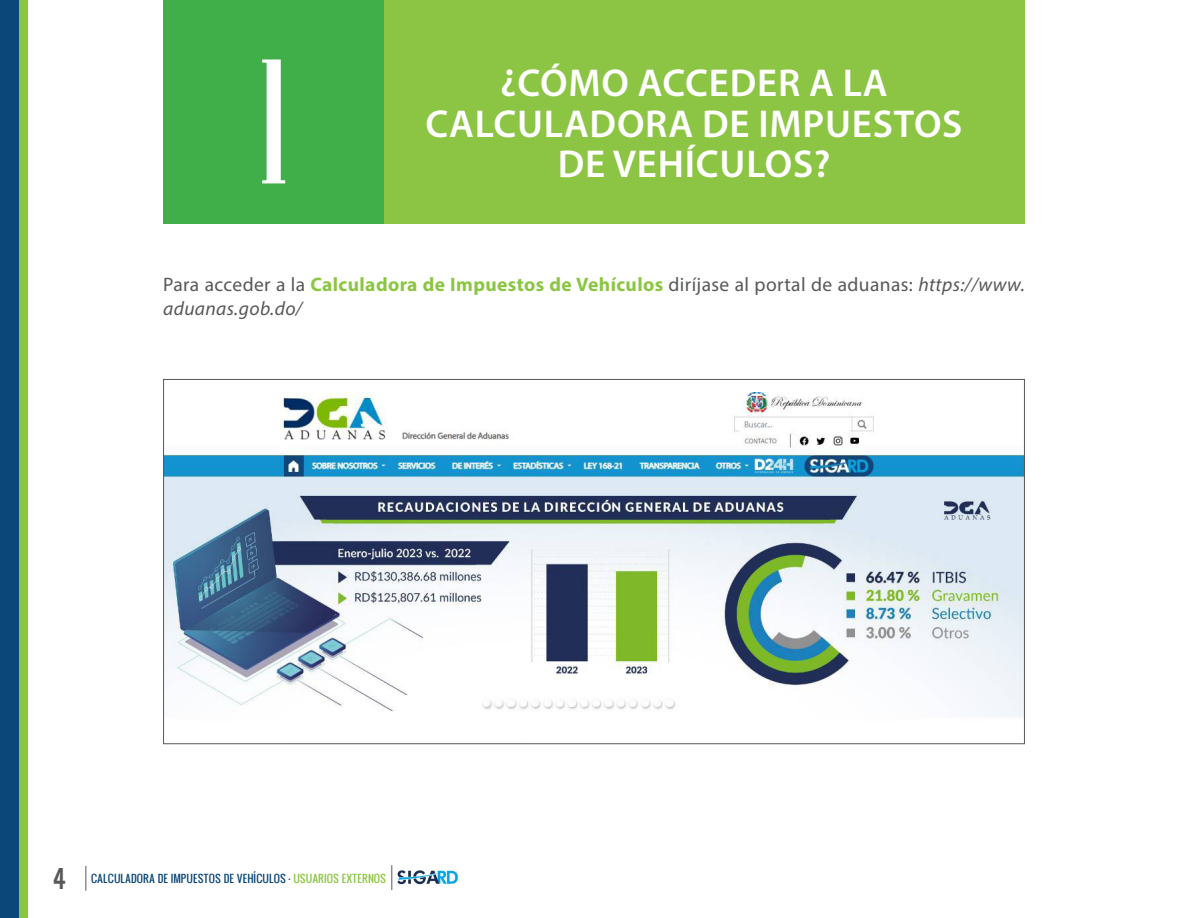
<style>
.page{position:relative;width:1188px;height:918px;background:#fff}
.page>*{position:absolute;margin:0;border:0;box-sizing:border-box;transform-origin:0 0}
.t1{font:177px "Niagara Solid";color:#fff}
.t2{font:600 39px/40.5px "Myriad Pro";letter-spacing:.02em;color:#fff;text-align:center}
.t3{font:24px "Oswald";color:#57585a}
.t4{font:19.5px/23.4px "Myriad Pro";letter-spacing:.02em;color:#57585a}
.t5{font:10.5px "Oswald";color:#0a4677}
.s1{font-weight:700;color:#8bc642}
.s2{font-style:italic}
.s3{color:#8bc642}
</style>
<div class="page">
<div style="left:0;top:0;width:28px;height:918px;background:#8bc642"></div>
<div style="left:0;top:0;width:19px;height:918px;background:#0c4779"></div>
<svg style="left:392px;top:865px;width:1px;height:25px"></svg>
<svg style="left:86px;top:866px;width:1px;height:25px"></svg>
<img style="left:397px;top:870px;width:62px;height:15px">
<div style="left:384px;top:0;width:641px;height:223px;background:#8bc543"></div>
<div style="left:163px;top:0;width:221px;height:223px;background:#40ae49"></div>
<img style="left:165px;top:393px;width:858px;height:324px">
<p class="t1" style="left:259px;top:29px;width:30px">1</p>
<p class="t2" style="left:425px;top:62px;width:539px">¿CÓMO ACCEDER A LA<br>CALCULADORA DE IMPUESTOS</p>
<p class="t2" style="left:558px;top:143px;width:274px">DE VEHÍCULOS?</p>
<p class="t4" style="left:163px;top:273px;width:863px">Para acceder a la <span class="s1">Calculadora de Impuestos de Vehículos</span> diríjase al portal de aduanas: <span class="s2">https://www. aduanas.gob.do/</span></p>
<p class="t3" style="left:53px;top:860px;width:15px">4</p>
<p class="t5" style="left:91px;top:871px;width:297px">CALCULADORA DE IMPUESTOS DE VEHÍCULOS . <span class="s3">USUARIOS EXTERNOS</span></p>
</div>
